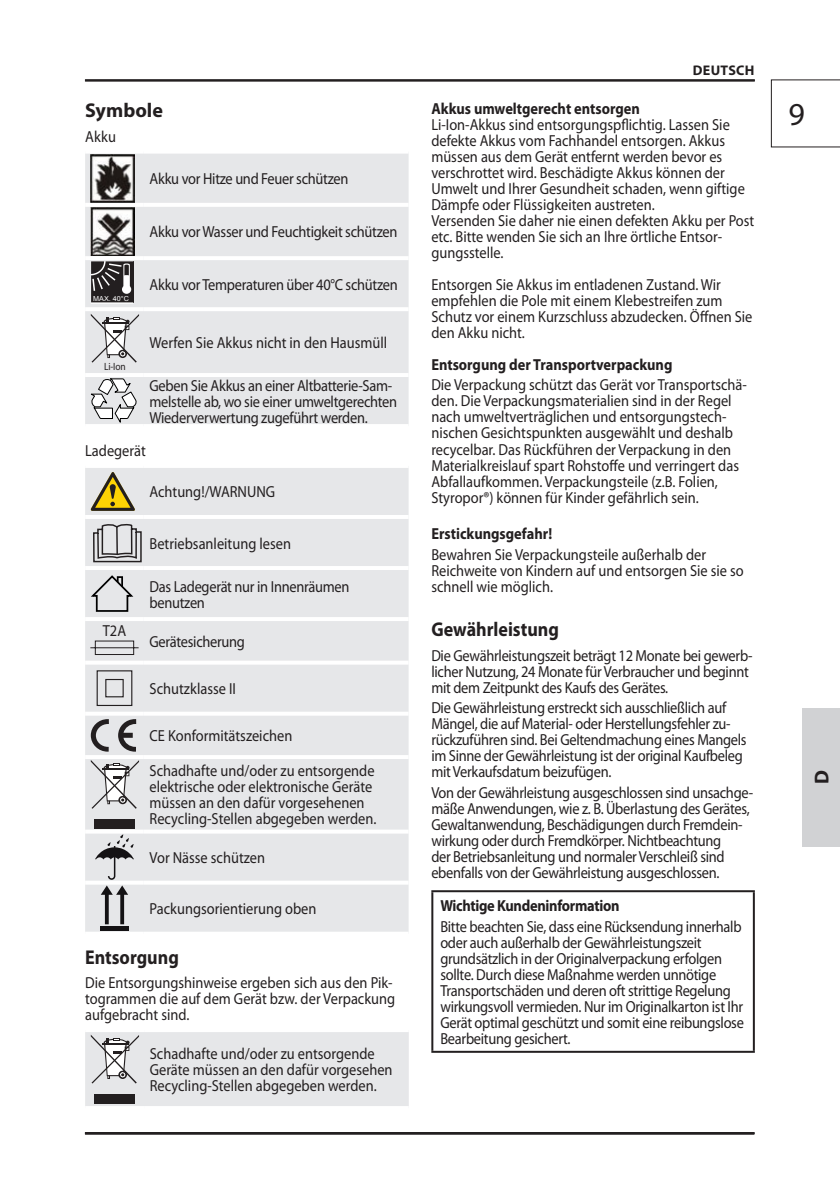
<style>
.page{position:relative;width:840px;height:1191px;background:#fff}
.page>*{position:absolute;margin:0;border:0;box-sizing:border-box;transform-origin:0 0}
.t1{font:32px "Myriad Pro";color:#231f20}
.t2{font:700 20px "Myriad Pro";color:#231f20;scale:.9 1}
.t3{font:700 20px "Myriad Pro";color:#231f20}
.t4{font:16px/16px "Myriad Pro";letter-spacing:-.005em;color:#231f20;scale:.9 1}
.t5{font:700 16px "Myriad Pro";color:#231f20;scale:.9 1}
.t6{font:700 16px "Myriad Pro";letter-spacing:-.02em;color:#231f20;scale:.9 1}
.t7{font:700 14px "Myriad Pro";letter-spacing:.02em;color:#231f20}
.t8{font:10.4px "Myriad Pro";color:#231f20;scale:.9 1}
.t9{font:7px "Arial";color:#fff;scale:1.04 1}
</style>
<div class="page">
<svg style="left:770px;top:79px;width:69px;height:68px"></svg>
<hr style="left:839px;top:708px;width:1px;height:138px;background:#d1d2d4">
<div style="left:801px;top:708px;width:38px;height:138px;background:#d1d2d4"></div>
<hr style="left:85px;top:79px;width:669px;height:2px;background:#231f20">
<hr style="left:85px;top:1132px;width:669px;height:2px;background:#231f20">
<div style="left:85px;top:154px;width:323px;height:270px;background:#e6e7e9"></div>
<hr style="left:85px;top:203px;width:59px;height:4px;background:#fff">
<hr style="left:85px;top:256px;width:59px;height:4px;background:#fff">
<hr style="left:85px;top:307px;width:59px;height:4px;background:#fff">
<hr style="left:144px;top:307px;width:264px;height:4px;background:#fff">
<hr style="left:85px;top:373px;width:59px;height:4px;background:#fff">
<hr style="left:144px;top:203px;width:264px;height:4px;background:#fff">
<hr style="left:144px;top:256px;width:264px;height:4px;background:#fff">
<hr style="left:144px;top:373px;width:264px;height:4px;background:#fff">
<img style="left:91px;top:154px;width:43px;height:48px">
<img style="left:91px;top:208px;width:43px;height:47px">
<svg style="left:91px;top:261px;width:42px;height:43px;background:#514e4f"></svg>
<svg style="left:91px;top:314px;width:48px;height:48px"></svg>
<svg style="left:87px;top:378px;width:50px;height:46px"></svg>
<div style="left:85px;top:468px;width:323px;height:463px;background:#e6e7e9"></div>
<hr style="left:85px;top:515px;width:59px;height:4px;background:#fff">
<hr style="left:144px;top:515px;width:264px;height:4px;background:#fff">
<hr style="left:85px;top:566px;width:59px;height:4px;background:#fff">
<hr style="left:85px;top:617px;width:59px;height:4px;background:#fff">
<svg style="left:85px;top:660px;width:59px;height:4px"></svg>
<svg style="left:85px;top:711px;width:59px;height:4px"></svg>
<hr style="left:85px;top:755px;width:59px;height:4px;background:#fff">
<svg style="left:85px;top:829px;width:59px;height:4px"></svg>
<svg style="left:85px;top:880px;width:59px;height:4px"></svg>
<svg style="left:144px;top:880px;width:264px;height:4px"></svg>
<svg style="left:85px;top:931px;width:59px;height:1px"></svg>
<hr style="left:144px;top:566px;width:264px;height:4px;background:#fff">
<hr style="left:144px;top:617px;width:264px;height:4px;background:#fff">
<svg style="left:144px;top:660px;width:264px;height:4px"></svg>
<svg style="left:144px;top:711px;width:264px;height:4px"></svg>
<hr style="left:144px;top:755px;width:264px;height:4px;background:#fff">
<svg style="left:144px;top:829px;width:264px;height:4px"></svg>
<svg style="left:144px;top:931px;width:264px;height:1px"></svg>
<svg style="left:91px;top:472px;width:44px;height:39px;background:#b9ac72"></svg>
<svg style="left:92px;top:523px;width:50px;height:40px;background:#b4b4b6"></svg>
<hr style="left:116px;top:527px;width:2px;height:27px;background:#231f20">
<svg style="left:91px;top:575px;width:42px;height:37px;background:#c1c2c4"></svg>
<svg style="left:90px;top:640px;width:48px;height:15px"></svg>
<div style="left:105px;top:679px;width:19px;height:18px;border:1px solid #231f20"></div>
<div style="left:97px;top:670px;width:35px;height:36px;border:1px solid #231f20"></div>
<svg style="left:118px;top:719px;width:18px;height:32px"></svg>
<svg style="left:91px;top:719px;width:18px;height:32px"></svg>
<div style="left:94px;top:819px;width:41px;height:9px;background:#231f20"></div>
<svg style="left:91px;top:760px;width:48px;height:48px"></svg>
<svg style="left:95px;top:834px;width:39px;height:90px;background:#bdbdbf"></svg>
<div style="left:100px;top:926px;width:29px;height:5px;background:#141214"></div>
<div style="left:85px;top:1032px;width:323px;height:74px;background:#e6e7e9"></div>
<hr style="left:431px;top:890px;width:323px;height:2px;background:#231f20">
<hr style="left:431px;top:892px;width:2px;height:158px;background:#231f20">
<hr style="left:752px;top:892px;width:2px;height:158px;background:#231f20">
<hr style="left:431px;top:1050px;width:323px;height:2px;background:#231f20">
<p class="t3" style="left:85px;top:100px;width:79px">Symbole</p>
<p class="t4" style="left:85px;top:129px;width:36px">Akku</p>
<p class="t4" style="left:149px;top:171px;width:222px">Akku vor Hitze und Feuer schützen</p>
<p class="t4" style="left:149px;top:225px;width:277px">Akku vor Wasser und Feuchtigkeit schützen</p>
<p class="t9" style="left:93px;top:294px;width:36px">MAX. 40°C</p>
<p class="t8" style="left:104px;top:361px;width:25px">Li-Ion</p>
<p class="t4" style="left:149px;top:277px;width:277px">Akku vor Temperaturen über 40°C schützen</p>
<p class="t4" style="left:149px;top:335px;width:265px">Werfen Sie Akkus nicht in den Hausmüll</p>
<p class="t4" style="left:149px;top:378px;width:276px">Geben Sie Akkus an einer Altbatterie-Sam&shy;melstelle ab, wo sie einer umweltgerechten<br>Wiederverwertung zugeführt werden.</p>
<p class="t4" style="left:85px;top:443px;width:69px">Ladegerät</p>
<p class="t4" style="left:149px;top:484px;width:141px">Achtung!/WARNUNG</p>
<p class="t4" style="left:149px;top:535px;width:159px">Betriebsanleitung lesen</p>
<p class="t4" style="left:149px;top:578px;width:223px">Das Ladegerät nur in Innenräumen benutzen</p>
<p class="t4" style="left:103px;top:622px;width:27px">T2A</p>
<p class="t4" style="left:149px;top:634px;width:107px">Gerätesicherung</p>
<p class="t4" style="left:149px;top:681px;width:97px">Schutzklasse II</p>
<p class="t4" style="left:149px;top:719px;width:251px;line-height:35px">CE Konformitätszeichen<br>Schadhafte und/oder zu entsorgende</p>
<p class="t4" style="left:149px;top:779px;width:253px">elektrische oder elektronische Geräte müssen an den dafür vorgesehenen<br>Recycling-Stellen abgegeben werden.</p>
<p class="t4" style="left:149px;top:850px;width:130px">Vor Nässe schützen</p>
<p class="t4" style="left:149px;top:901px;width:187px">Packungsorientierung oben</p>
<p class="t2" style="left:85px;top:946px;width:106px">Entsorgung</p>
<p class="t4" style="left:85px;top:975px;width:346px">Die Entsorgungshinweise ergeben sich aus den Pik&shy;togrammen die auf dem Gerät bzw. der Verpackung aufgebracht sind.</p>
<p class="t4" style="left:150px;top:1046px;width:271px">Schadhafte und/oder zu entsorgende<br>Geräte müssen an den dafür vorgesehen<br>Recycling-Stellen abgegeben werden.</p>
<p class="t7" style="left:692px;top:63px;width:63px">DEUTSCH</p>
<p class="t5" style="left:431px;top:100px;width:233px">Akkus umweltgerecht entsorgen</p>
<p class="t4" style="left:431px;top:117px;width:360px">Li-Ion-Akkus sind entsorgungspflichtig. Lassen Sie defekte Akkus vom Fachhandel entsorgen. Akkus müssen aus dem Gerät entfernt werden bevor es verschrottet wird. Beschädigte Akkus können der Umwelt und Ihrer Gesundheit schaden, wenn giftige Dämpfe oder Flüssigkeiten austreten.<br>Versenden Sie daher nie einen defekten Akku per Post etc. Bitte wenden Sie sich an Ihre örtliche Entsor&shy;gungsstelle.</p>
<p class="t4" style="left:431px;top:277px;width:358px">Entsorgen Sie Akkus im entladenen Zustand. Wir empfehlen die Pole mit einem Klebestreifen zum Schutz vor einem Kurzschluss abzudecken. Öffnen Sie den Akku nicht.</p>
<p class="t5" style="left:431px;top:356px;width:269px">Entsorgung der Transportverpackung</p>
<p class="t4" style="left:431px;top:377px;width:352px">Die Verpackung schützt das Gerät vor Transportschä&shy;den. Die Verpackungsmaterialien sind in der Regel nach umweltverträglichen und entsorgungstech&shy;nischen Gesichtspunkten ausgewählt und deshalb recycelbar. Das Rückführen der Verpackung in den Materialkreislauf spart Rohstoffe und verringert das Abfallaufkommen. Verpackungsteile (z.B. Folien, Styropor®) können für Kinder gefährlich sein.</p>
<p class="t5" style="left:431px;top:525px;width:136px">Erstickungsgefahr!</p>
<p class="t4" style="left:431px;top:547px;width:348px">Bewahren Sie Verpackungsteile außerhalb der<br>Reichweite von Kindern auf und entsorgen Sie sie so schnell wie möglich.</p>
<p class="t2" style="left:431px;top:619px;width:143px">Gewährleistung</p>
<p class="t4" style="left:431px;top:647px;width:358px">Die Gewährleistungszeit beträgt 12 Monate bei gewerb&shy;licher Nutzung, 24 Monate für Verbraucher und beginnt mit dem Zeitpunkt des Kaufs des Gerätes.</p>
<p class="t4" style="left:431px;top:700px;width:352px">Die Gewährleistung erstreckt sich ausschließlich auf Mängel, die auf Material- oder Herstellungsfehler zu&shy;rückzuführen sind. Bei Geltendmachung eines Mangels im Sinne der Gewährleistung ist der original Kaufbeleg mit Verkaufsdatum beizufügen.</p>
<p class="t4" style="left:431px;top:785px;width:359px">Von der Gewährleistung ausgeschlossen sind unsachge&shy;mäße Anwendungen, wie z. B. Überlastung des Gerätes, Gewaltanwendung, Beschädigungen durch Fremdein&shy;wirkung oder durch Fremdkörper. Nichtbeachtung<br>der Betriebsanleitung und normaler Verschleiß sind ebenfalls von der Gewährleistung ausgeschlossen.</p>
<p class="t6" style="left:440px;top:897px;width:200px">Wichtige Kundeninformation</p>
<p class="t4" style="left:440px;top:919px;width:338px">Bitte beachten Sie, dass eine Rücksendung innerhalb oder auch außerhalb der Gewährleistungszeit grundsätzlich in der Originalverpackung erfolgen sollte. Durch diese Maßnahme werden unnötige Transportschäden und deren oft strittige Regelung wirkungsvoll vermieden. Nur im Originalkarton ist Ihr Gerät optimal geschützt und somit eine reibungslose Bearbeitung gesichert.</p>
<h1 class="t1" style="left:788px;top:98px;width:18px">9</h1>
<p class="t3" style="left:811px;top:784px;width:15px;rotate:-90deg">D</p>
</div>
